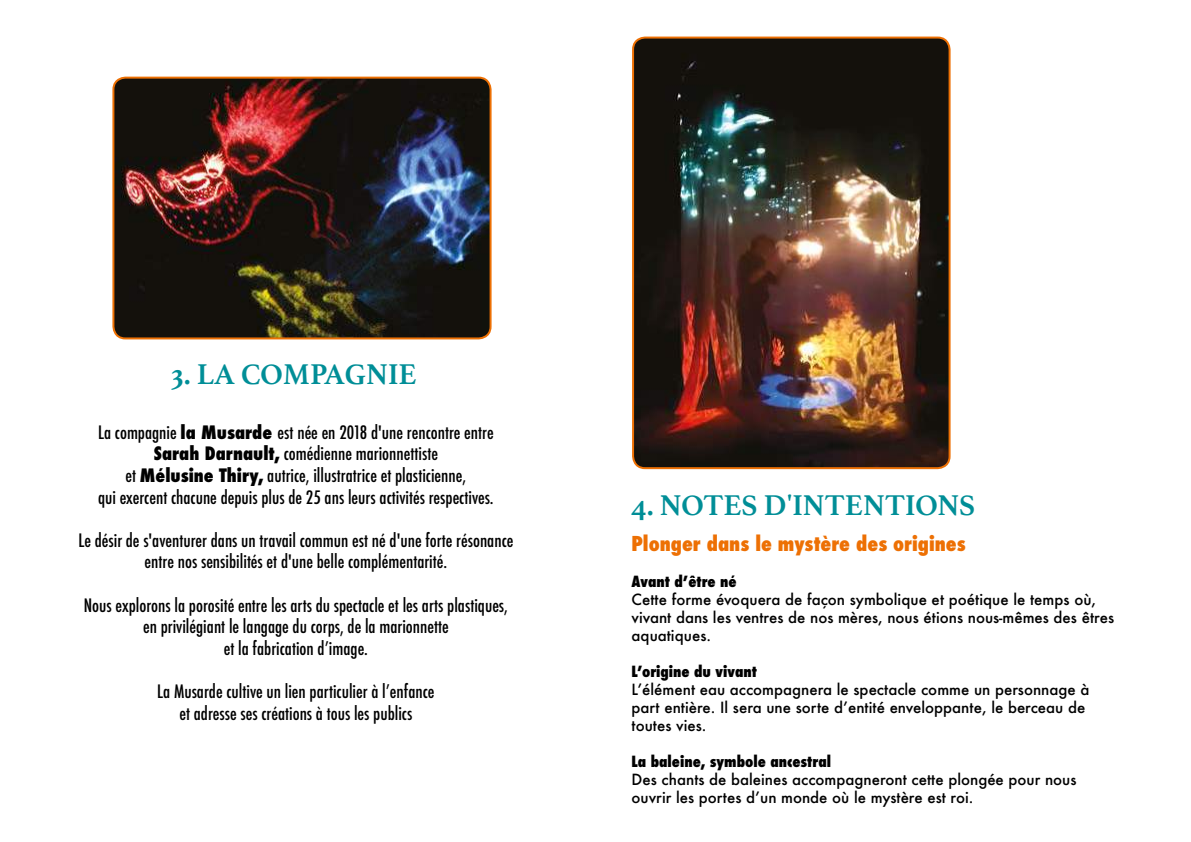
<style>
.page{position:relative;width:1191px;height:842px;background:#fff}
.page>*{position:absolute;margin:0;border:0;box-sizing:border-box;transform-origin:0 0}
.t1{font:700 30px "Athelas";color:#008e97}
.t2{font:800 condensed 20px "Futura";color:#ed7004}
.t3{font:500 condensed 18px/21.6px "Futura";color:#000;text-align:center}
.t4{font:500 15px/18px "Futura";color:#000}
.t5{font:800 condensed 15px "Futura";color:#000}
.s1{font-weight:800}
</style>
<div class="page">
<img style="left:114px;top:78px;width:376px;height:260px">
<div style="left:112px;top:77px;width:379px;height:262px;border:2px solid #ed7004;border-radius:12px"></div>
<img style="left:633px;top:38px;width:316px;height:430px">
<div style="left:632px;top:37px;width:318px;height:432px;border:2px solid #ed7004;border-radius:12px"></div>
<h1 class="t1" style="left:171px;top:349px;width:247px">3. LA COMPAGNIE</h1>
<p class="t3" style="left:98px;top:421px;width:397px">La compagnie <span class="s1">la Musarde</span> est née en 2018 d'une rencontre entre <span class="s1">Sarah Darnault,</span> comédienne marionnettiste<br>et <span class="s1">Mélusine Thiry,</span> autrice, illustratrice et plasticienne,<br>qui exercent chacune depuis plus de 25 ans leurs activités respectives.</p>
<p class="t3" style="left:78px;top:529px;width:436px">Le désir de s'aventurer dans un travail commun est né d'une forte résonance entre nos sensibilités et d'une belle complémentarité.</p>
<p class="t3" style="left:84px;top:594px;width:426px">Nous explorons la porosité entre les arts du spectacle et les arts plastiques, en privilégiant le langage du corps, de la marionnette<br>et la fabrication d’image.</p>
<p class="t3" style="left:157px;top:681px;width:279px">La Musarde cultive un lien particulier à l’enfance et adresse ses créations à tous les publics</p>
<h1 class="t1" style="left:631px;top:480px;width:345px">4. NOTES D'INTENTIONS</h1>
<p class="t2" style="left:631px;top:530px;width:336px">Plonger dans le mystère des origines</p>
<p class="t5" style="left:631px;top:571px;width:107px">Avant d’être né</p>
<p class="t4" style="left:631px;top:590px;width:484px">Cette forme évoquera de façon symbolique et poétique le temps où, vivant dans les ventres de nos mères, nous étions nous-mêmes des êtres aquatiques.</p>
<p class="t5" style="left:631px;top:661px;width:127px">L’origine du vivant</p>
<p class="t4" style="left:631px;top:680px;width:459px">L’élément eau accompagnera le spectacle comme un personnage à part entière. Il sera une sorte d’entité enveloppante, le berceau de toutes vies.</p>
<p class="t5" style="left:631px;top:751px;width:201px">La baleine, symbole ancestral</p>
<p class="t4" style="left:631px;top:770px;width:446px">Des chants de baleines accompagneront cette plongée pour nous ouvrir les portes d’un monde où le mystère est roi.</p>
</div>
